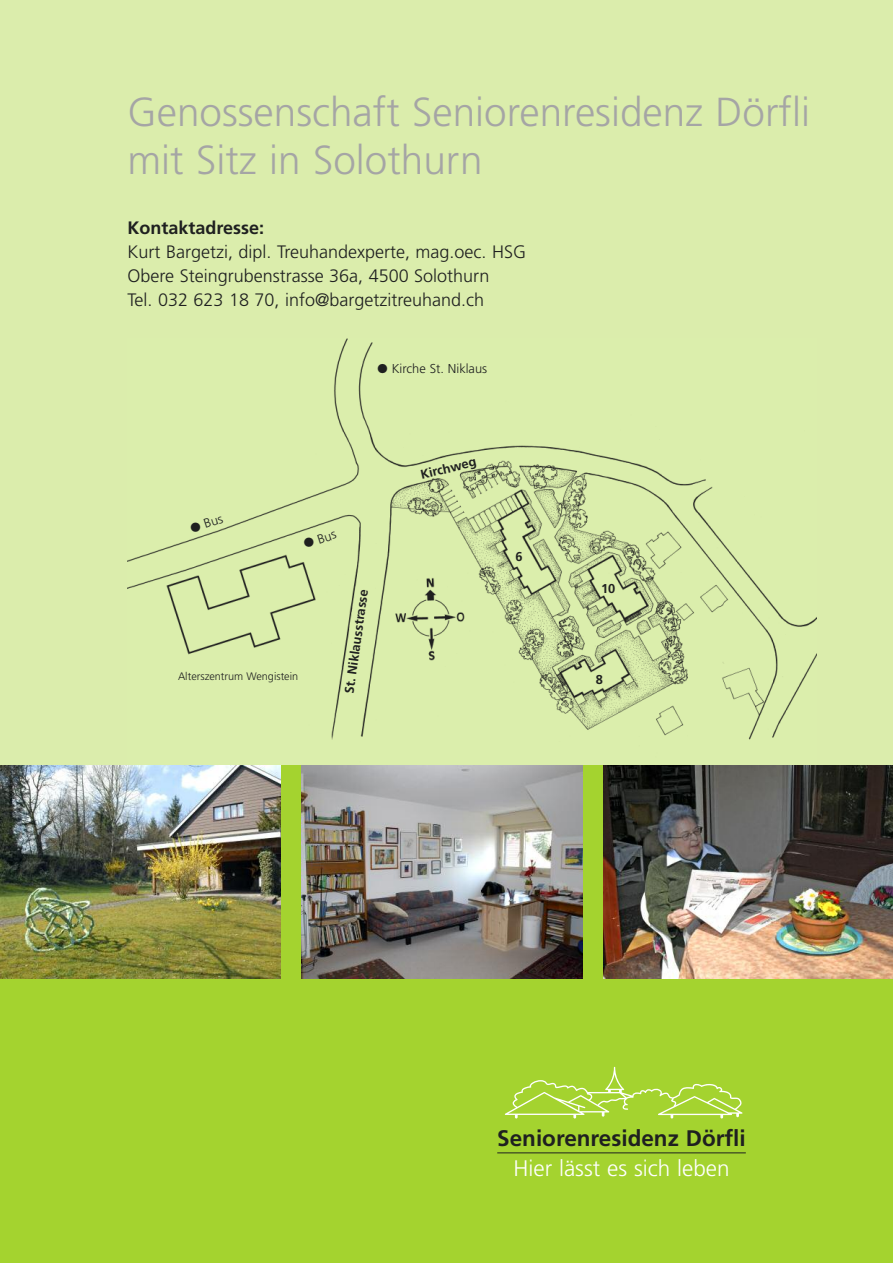
<style>
.page{position:relative;width:893px;height:1263px;background:#dbedac}
.page>*{position:absolute;margin:0;border:0;box-sizing:border-box;transform-origin:0 0}
.t1{font:300 40.5px/48px "Frutiger";color:#a5a5a5}
.t2{font:700 22.5px "Frutiger";color:#1f2020}
.t3{font:300 22.5px "Frutiger";color:#fff}
.t4{font:300 18px/24px "Frutiger";color:#1f2020}
.t5{font:700 18px "Frutiger";color:#1f2020}
.t6{font:700 12.9px "Frutiger";color:#1f2020}
.t7{font:300 12.9px "Frutiger";color:#1f2020}
.t8{font:300 10.95px "Frutiger";color:#1f2020}
</style>
<div class="page">
<div style="left:0;top:765px;width:893px;height:498px;background:#a4d32f"></div>
<img style="left:0;top:765px;width:281px;height:213px">
<img style="left:302px;top:765px;width:281px;height:213px">
<img style="left:604px;top:765px;width:289px;height:213px">
<img style="left:128px;top:339px;width:688px;height:401px">
<hr style="left:497px;top:1152px;width:249px;height:1px;background:#1f2020">
<svg style="left:505px;top:1067px;width:237px;height:51px"></svg>
<h1 class="t1" style="left:128px;top:91px;width:684px">Genossenschaft Seniorenresidenz Dörfli mit Sitz in Solothurn</h1>
<p class="t5" style="left:128px;top:221px;width:138px">Kontaktadresse:</p>
<p class="t4" style="left:128px;top:241px;width:400px">Kurt Bargetzi, dipl. Treuhandexperte, mag.oec. HSG<br>Obere Steingrubenstrasse 36a, 4500 Solothurn<br>Tel. 032 623 18 70, info@bargetzitreuhand.ch</p>
<p class="t7" style="left:378px;top:363px;width:111px">● Kirche St. Niklaus</p>
<p class="t7" style="left:189px;top:523px;width:35px;rotate:-18deg">● Bus</p>
<p class="t7" style="left:303px;top:539px;width:35px;rotate:-18deg">● Bus</p>
<p class="t8" style="left:178px;top:672px;width:122px">Alterszentrum Wengistein</p>
<p class="t6" style="left:344px;top:693px;width:107px;rotate:-82deg">St. Niklausstrasse</p>
<p class="t6" style="left:419px;top:469px;width:58px;rotate:-13deg">Kirchweg</p>
<p class="t6" style="left:515px;top:551px;width:9px">6</p>
<p class="t6" style="left:601px;top:583px;width:16px">10</p>
<p class="t6" style="left:596px;top:674px;width:9px">8</p>
<p class="t2" style="left:497px;top:1129px;width:250px">Seniorenresidenz Dörfli</p>
<p class="t3" style="left:513px;top:1159px;width:218px">Hier lässt es sich leben</p>
</div>
